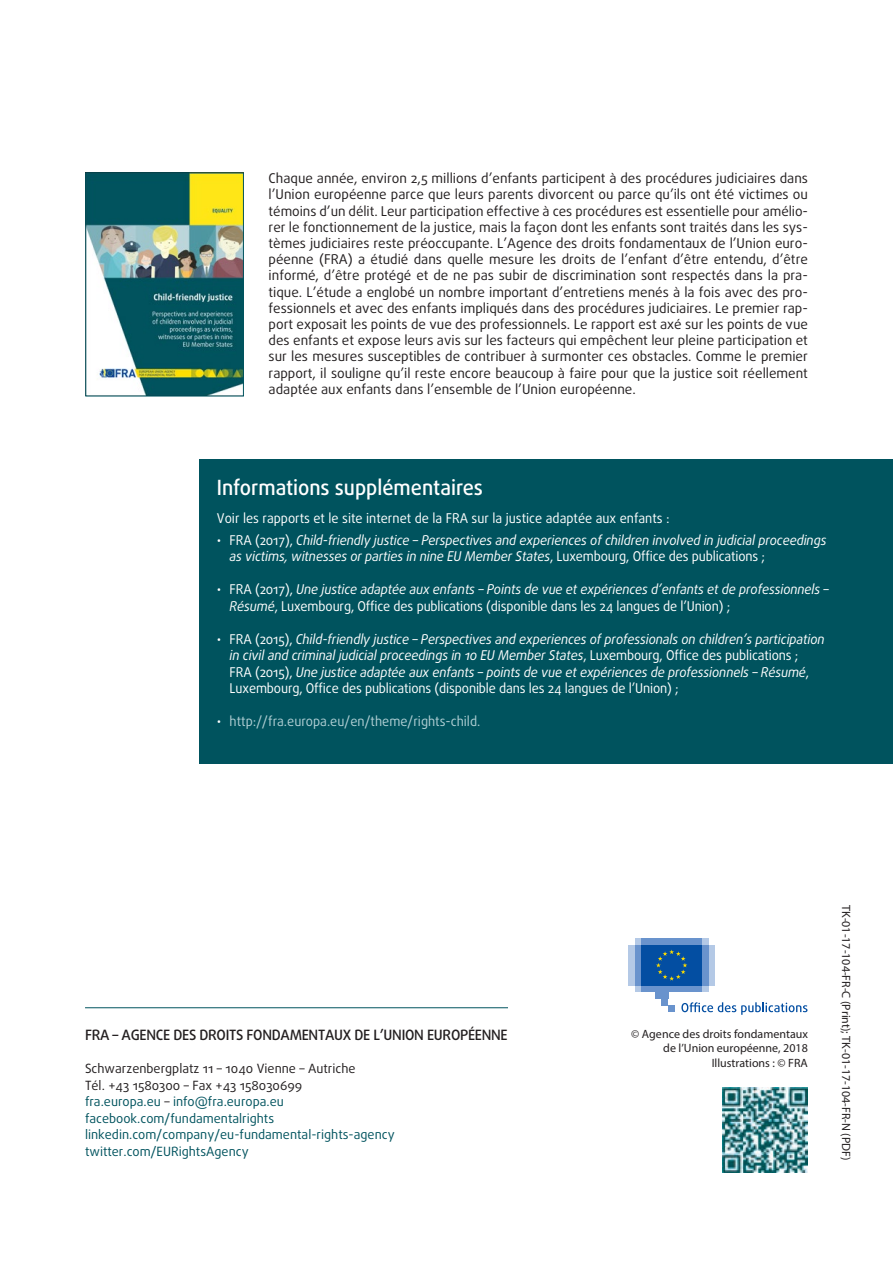
<style>
.page{position:relative;width:893px;height:1263px;background:#fff}
.page>*{position:absolute;margin:0;border:0;box-sizing:border-box;transform-origin:0 0}
.special_further_titl{font:500 21px "Daxline Pro";color:#fff;scale:.95 1}
.info_1{font:500 14.25px "Daxline Pro";letter-spacing:-.02em;color:#231f20}
.body_break{font:13.5px/16.2px "Daxline Pro";color:#231f20;text-align:justify}
.t1{font:italic 13.5px/16.5px "Daxline Pro";letter-spacing:-.01em;color:#fff;scale:.95 1}
.special_further_body{font:13.5px "Daxline Pro";color:#fff;scale:.95 1}
.t2{font:13.5px "Daxline Pro";color:#b1cfd4;scale:.95 1}
.info_2{font:12.75px "Daxline Pro";color:#00535e}
.info_2-2{font:12.75px "Daxline Pro";color:#231f20}
.info_3{font:12px/14.4px "Myriad Pro";color:#231f20;text-align:right}
.Catalog{font:12px "Myriad Pro";color:#231f20}
.info_4{font:12px "Myriad Pro";color:#231f20}
.s1{font-style:normal}
.s2{color:#fff}
.s3{color:#231f20}
</style>
<div class="page">
<img style="left:722px;top:1087px;width:85px;height:85px">
<img style="left:87px;top:175px;width:155px;height:219px">
<div style="left:85px;top:173px;width:159px;height:223px;border:1px solid #00535e"></div>
<div style="left:200px;top:459px;width:693px;height:304px;background:#00535e"></div>
<div style="left:635px;top:985px;width:74px;height:7px;background:#b4c9e6"></div>
<div style="left:635px;top:938px;width:74px;height:7px;background:#b4c9e6"></div>
<div style="left:641px;top:938px;width:61px;height:7px;background:#6993cd"></div>
<div style="left:641px;top:985px;width:61px;height:7px;background:#6993cd"></div>
<div style="left:702px;top:945px;width:7px;height:40px;background:#6993cd"></div>
<div style="left:709px;top:945px;width:6px;height:40px;background:#b4c9e6"></div>
<div style="left:635px;top:945px;width:6px;height:40px;background:#6993cd"></div>
<div style="left:628px;top:945px;width:7px;height:40px;background:#b4c9e6"></div>
<div style="left:655px;top:985px;width:13px;height:14px;background:#6993cd"></div>
<div style="left:662px;top:985px;width:6px;height:20px;background:#6993cd"></div>
<div style="left:668px;top:1005px;width:7px;height:7px;background:#6993cd"></div>
<div style="left:641px;top:945px;width:61px;height:40px;background:#034ea2"></div>
<svg style="left:656px;top:949px;width:31px;height:32px"></svg>
<svg style="left:681px;top:1002px;width:126px;height:13px"></svg>
<hr style="left:85px;top:1007px;width:423px;height:1px;background:#00535e">
<p class="body_break" style="left:269px;top:170px;width:541px">Chaque année, environ 2,5 millions d’enfants participent à des procédures judiciaires dans l’Union européenne parce que leurs parents divorcent ou parce qu’ils ont été victimes ou témoins d’un délit. Leur participation effective à ces procédures est essentielle pour amélio&shy;rer le fonctionnement de la justice, mais la façon dont les enfants sont traités dans les sys&shy;tèmes judiciaires reste préoccupante. L’Agence des droits fondamentaux de l’Union euro&shy;péenne (FRA) a étudié dans quelle mesure les droits de l’enfant d’être entendu, d’être informé, d’être protégé et de ne pas subir de discrimination sont respectés dans la pra&shy;tique. L’étude a englobé un nombre important d’entretiens menés à la fois avec des pro&shy;fessionnels et avec des enfants impliqués dans des procédures judiciaires. Le premier rap&shy;port exposait les points de vue des professionnels. Le rapport est axé sur les points de vue des enfants et expose leurs avis sur les facteurs qui empêchent leur pleine participation et sur les mesures susceptibles de contribuer à surmonter ces obstacles. Comme le premier rapport, il souligne qu’il reste encore beaucoup à faire pour que la justice soit réellement adaptée aux enfants dans l’ensemble de l’Union européenne.</p>
<p class="special_further_titl" style="left:217px;top:474px;width:282px">Informations supplémentaires</p>
<p class="special_further_body" style="left:217px;top:509px;width:478px">Voir les rapports et le site internet de la FRA sur la justice adaptée aux enfants :</p>
<p class="t1" style="left:230px;top:532px;width:630px;text-indent:-13px"><span class="s1">• FRA (2017),</span> Child-friendly justice – Perspectives and experiences of children involved in judicial proceedings as victims, witnesses or parties in nine EU Member States<span class="s1">, Luxembourg, Office des publications ;</span></p>
<p class="t1" style="left:230px;top:581px;width:632px;text-indent:-13px"><span class="s1">• FRA (2017),</span> Une justice adaptée aux enfants – Points de vue et expériences d’enfants et de professionnels –<br>Résumé<span class="s1">, Luxembourg, Office des publications (disponible dans les 24 langues de l’Union) ;</span></p>
<p class="t1" style="left:230px;top:631px;width:628px;text-indent:-13px"><span class="s1">• FRA (2015),</span> Child-friendly justice – Perspectives and experiences of professionals on children’s participation in civil and criminal judicial proceedings in 10 EU Member States<span class="s1">, Luxembourg, Office des publications ;<br>FRA (2015),</span> Une justice adaptée aux enfants – points de vue et expériences de professionnels – Résumé<span class="s1">, Luxembourg, Office des publications (disponible dans les 24 langues de l’Union) ;</span></p>
<p class="t2" style="left:217px;top:713px;width:279px"><span class="s2">•</span> http://fra.europa.eu/en/theme/rights-child.</p>
<p class="info_1" style="left:85px;top:1025px;width:424px">FRA – AGENCE DES DROITS FONDAMENTAUX DE L’UNION EUROPÉENNE</p>
<p class="info_2-2" style="left:85px;top:1060px;width:272px">Schwarzenbergplatz 11 – 1040 Vienne – Autriche</p>
<p class="info_2-2" style="left:85px;top:1076px;width:219px">Tél. +43 1580300 – Fax +43 158030699</p>
<p class="info_2" style="left:85px;top:1093px;width:200px">fra.europa.eu <span class="s3">–</span> info@fra.europa.eu</p>
<p class="info_2" style="left:85px;top:1109px;width:191px">facebook.com/fundamentalrights</p>
<p class="info_2" style="left:85px;top:1126px;width:311px">linkedin.com/company/eu-fundamental-rights-agency</p>
<p class="info_2" style="left:85px;top:1142px;width:165px">twitter.com/EURightsAgency</p>
<p class="info_3" style="left:631px;top:1026px;width:178px">© Agence des droits fondamentaux de l’Union européenne, 2018</p>
<p class="info_4" style="left:712px;top:1055px;width:98px">Illustrations : © FRA</p>
<p class="Catalog" style="left:854px;top:905px;width:257px;rotate:90deg">TK-01-17-104-FR-C (Print); TK-01-17-104-FR-N (PDF)</p>
</div>
